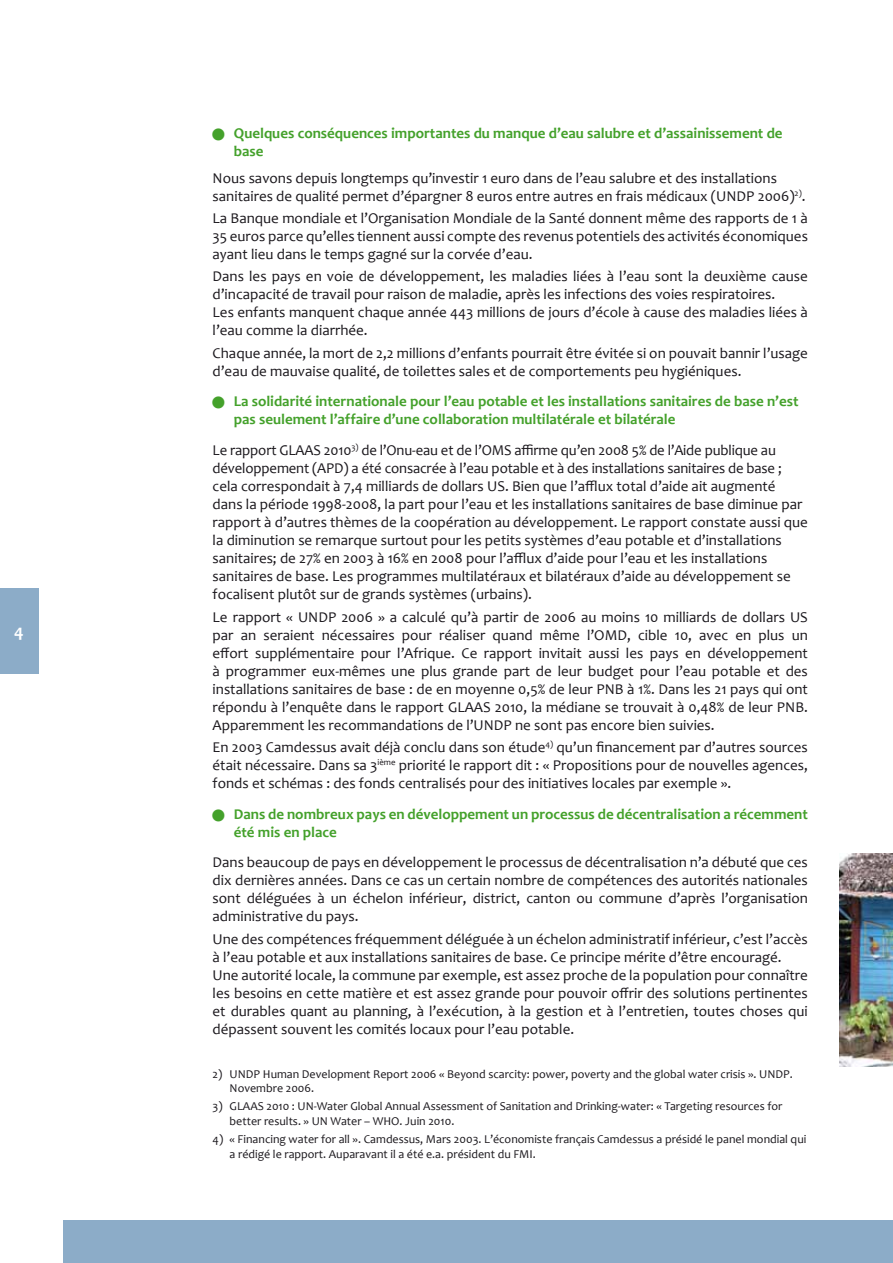
<style>
.page{position:relative;width:893px;height:1263px;background:#fff}
.page>*{position:absolute;margin:0;border:0;box-sizing:border-box;transform-origin:0 0}
.t1{font:700 18px "Candara";color:#fff}
.t2{font:15px/18px "Candara";color:#1a171c}
.t3{font:700 15px/18px "Candara";color:#44a12b}
.t4{font:12px/13.5px "Candara";color:#1a171c}
</style>
<div class="page">
<div style="left:64px;top:1221px;width:829px;height:42px;background:#8cacc8"></div>
<div style="left:0;top:589px;width:38px;height:85px;background:#8cacc8"></div>
<img style="left:840px;top:854px;width:53px;height:212px">
<p class="t1" style="left:14px;top:621px;width:11px">4</p>
<p class="t3" style="left:234px;top:125px;width:550px;text-indent:-21px">■ Quelques conséquences importantes du manque d’eau salubre et d’assainissement de base</p>
<p class="t2" style="left:213px;top:169px;width:594px">Nous savons depuis longtemps qu’investir 1 euro dans de l’eau salubre et des installations sanitaires de qualité permet d’épargner 8 euros entre autres en frais médicaux (UNDP 2006)<sup>2)</sup>.</p>
<p class="t2" style="left:213px;top:209px;width:597px;text-align:justify">La Banque mondiale et l’Organisation Mondiale de la Santé donnent même des rapports de 1 à 35 euros parce qu’elles tiennent aussi compte des revenus potentiels des activités économiques ayant lieu dans le temps gagné sur la corvée d’eau.</p>
<p class="t2" style="left:213px;top:268px;width:597px">Dans les pays en voie de développement, les maladies liées à l’eau sont la deuxième cause d’incapacité de travail pour raison de maladie, après les infections des voies respiratoires.<br>Les enfants manquent chaque année 443 millions de jours d’école à cause des maladies liées à l’eau comme la diarrhée.</p>
<p class="t2" style="left:213px;top:344px;width:597px">Chaque année, la mort de 2,2 millions d’enfants pourrait être évitée si on pouvait bannir l’usage d’eau de mauvaise qualité, de toilettes sales et de comportements peu hygiéniques.</p>
<p class="t3" style="left:234px;top:393px;width:566px;text-indent:-21px">■ La solidarité internationale pour l’eau potable et les installations sanitaires de base n’est pas seulement l’affaire d’une collaboration multilatérale et bilatérale</p>
<p class="t2" style="left:213px;top:441px;width:597px">Le rapport GLAAS 2010<sup>3)</sup> de l’Onu-eau et de l’OMS affirme qu’en 2008 5% de l’Aide publique au développement (APD) a été consacrée à l’eau potable et à des installations sanitaires de base ; cela correspondait à 7,4 milliards de dollars US. Bien que l’afflux total d’aide ait augmenté dans la période 1998-2008, la part pour l’eau et les installations sanitaires de base diminue par rapport à d’autres thèmes de la coopération au développement. Le rapport constate aussi que la diminution se remarque surtout pour les petits systèmes d’eau potable et d’installations sanitaires; de 27% en 2003 à 16% en 2008 pour l’afflux d’aide pour l’eau et les installations sanitaires de base. Les programmes multilatéraux et bilatéraux d’aide au développement se focalisent plutôt sur de grands systèmes (urbains).</p>
<p class="t2" style="left:213px;top:608px;width:597px;text-align:justify">Le rapport « UNDP 2006 » a calculé qu’à partir de 2006 au moins 10 milliards de dollars US par an seraient nécessaires pour réaliser quand même l’OMD, cible 10, avec en plus un effort supplémentaire pour l’Afrique. Ce rapport invitait aussi les pays en développement à programmer eux-mêmes une plus grande part de leur budget pour l’eau potable et des installations sanitaires de base : de en moyenne 0,5% de leur PNB à 1%. Dans les 21 pays qui ont répondu à l’enquête dans le rapport GLAAS 2010, la médiane se trouvait à 0,48% de leur PNB.<br>Apparemment les recommandations de l’UNDP ne sont pas encore bien suivies.</p>
<p class="t2" style="left:213px;top:738px;width:597px;text-align:justify">En 2003 Camdessus avait déjà conclu dans son étude<sup>4)</sup> qu’un financement par d’autres sources était nécessaire. Dans sa 3<sup>ième</sup> priorité le rapport dit : « Propositions pour de nouvelles agences, fonds et schémas : des fonds centralisés pour des initiatives locales par exemple ».</p>
<p class="t3" style="left:234px;top:805px;width:576px;text-indent:-21px">■ Dans de nombreux pays en développement un processus de décentralisation a récemment été mis en place</p>
<p class="t2" style="left:213px;top:853px;width:597px;text-align:justify">Dans beaucoup de pays en développement le processus de décentralisation n’a débuté que ces dix dernières années. Dans ce cas un certain nombre de compétences des autorités nationales sont déléguées à un échelon inférieur, district, canton ou commune d’après l’organisation administrative du pays.</p>
<p class="t2" style="left:213px;top:930px;width:597px">Une des compétences fréquemment déléguée à un échelon administratif inférieur, c’est l’accès à l’eau potable et aux installations sanitaires de base. Ce principe mérite d’être encouragé.<br>Une autorité locale, la commune par exemple, est assez proche de la population pour connaître les besoins en cette matière et est assez grande pour pouvoir offrir des solutions pertinentes et durables quant au planning, à l’exécution, à la gestion et à l’entretien, toutes choses qui dépassent souvent les comités locaux pour l’eau potable.</p>
<p class="t4" style="left:230px;top:1067px;width:565px;text-indent:-17px">2) UNDP Human Development Report 2006 « Beyond scarcity: power, poverty and the global water crisis ». UNDP.<br>Novembre 2006.</p>
<p class="t4" style="left:230px;top:1099px;width:554px;line-height:14.4px;text-indent:-17px">3) GLAAS 2010 : UN-Water Global Annual Assessment of Sanitation and Drinking-water: « Targeting resources for better results. » UN Water – WHO. Juin 2010.</p>
<p class="t4" style="left:230px;top:1132px;width:578px;line-height:15px;text-indent:-17px">4) « Financing water for all ». Camdessus, Mars 2003. L’économiste français Camdessus a présidé le panel mondial qui a rédigé le rapport. Auparavant il a été e.a. président du FMI.</p>
</div>
